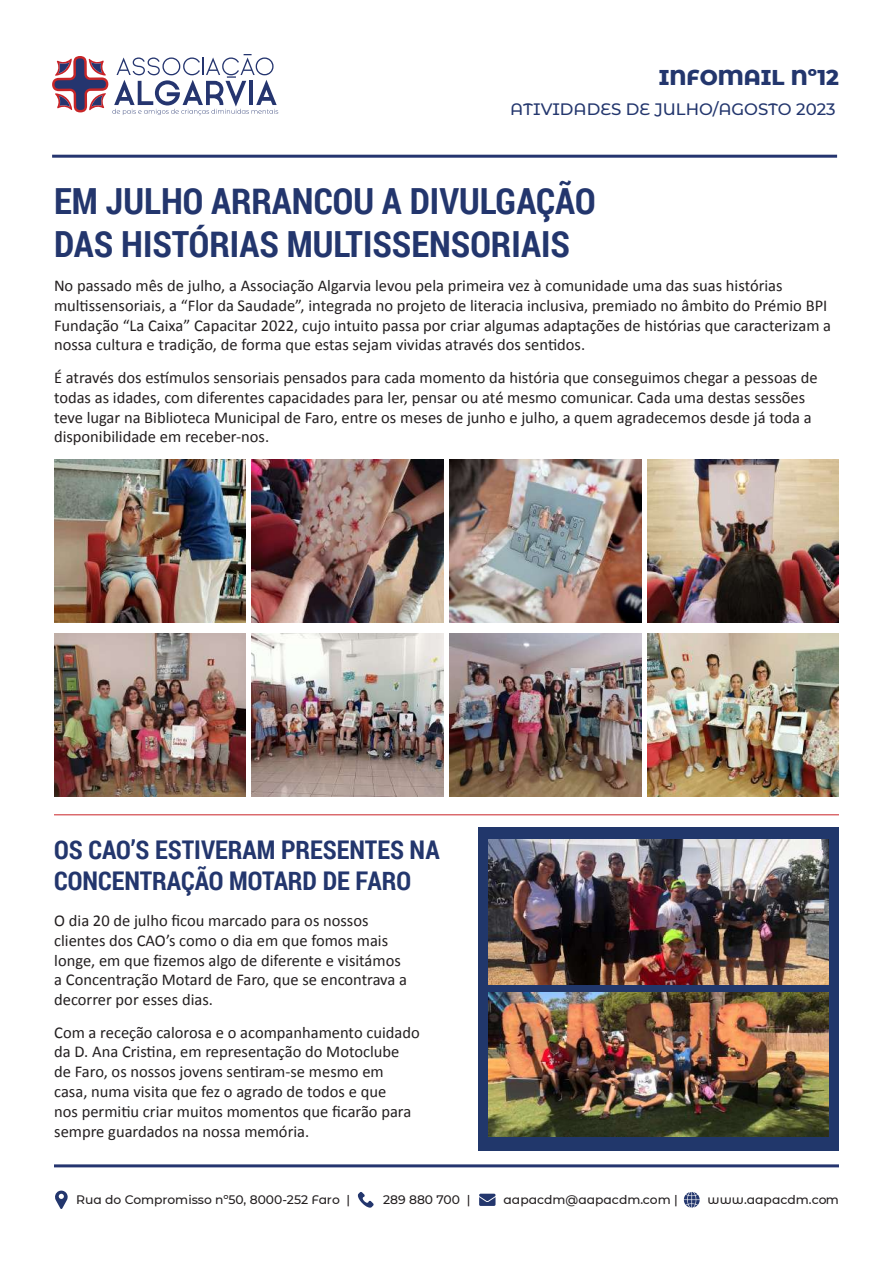
<style>
.page{position:relative;width:893px;height:1263px;background:#fff}
.page>*{position:absolute;margin:0;border:0;box-sizing:border-box;transform-origin:0 0}
.t1{font:700 36px/43.2px "Roboto Condensed";color:#23366d}
.t2{font:700 25.8px/30.9px "Roboto Condensed";color:#23366d}
.t3{font:800 21.45px "Montserrat Alternates";color:#23366d}
.t4{font:16.5px/19.8px "Calibri";color:#231f20}
.t5{font:500 16.5px "Montserrat Alternates";color:#23366d}
.t6{font:500 12.3px "Montserrat Alternates";color:#231f20}
</style>
<div class="page">
<div style="left:478px;top:827px;width:361px;height:323px;background:#21376b"></div>
<svg style="left:52px;top:54px;width:226px;height:61px"></svg>
<hr style="left:52px;top:155px;width:785px;height:3px;background:#25356f">
<hr style="left:54px;top:1164px;width:785px;height:3px;background:#25356f">
<svg style="left:479px;top:1194px;width:16px;height:12px"></svg>
<svg style="left:684px;top:1192px;width:16px;height:16px"></svg>
<svg style="left:358px;top:1192px;width:16px;height:16px"></svg>
<svg style="left:55px;top:1190px;width:13px;height:19px"></svg>
<hr style="left:54px;top:814px;width:785px;height:1px;background:#c92328">
<img style="left:489px;top:840px;width:339px;height:144px">
<img style="left:489px;top:992px;width:339px;height:145px">
<img style="left:54px;top:633px;width:191px;height:164px">
<img style="left:648px;top:633px;width:191px;height:164px">
<img style="left:252px;top:633px;width:191px;height:164px">
<img style="left:450px;top:633px;width:191px;height:164px">
<img style="left:54px;top:459px;width:191px;height:164px">
<img style="left:648px;top:459px;width:191px;height:164px">
<img style="left:252px;top:459px;width:191px;height:164px">
<img style="left:450px;top:459px;width:191px;height:164px">
<h3 class="t3" style="left:659px;top:61px;width:182px">INFOMAIL Nº12</h3>
<p class="t5" style="left:510px;top:98px;width:327px">ATIVIDADES DE JULHO/AGOSTO 2023</p>
<h1 class="t1" style="left:54px;top:178px;width:543px">EM JULHO ARRANCOU A DIVULGAÇÃO<br>DAS HISTÓRIAS MULTISSENSORIAIS</h1>
<p class="t4" style="left:54px;top:275px;width:779px">No passado mês de julho, a Associação Algarvia levou pela primeira vez à comunidade uma das suas histórias multissensoriais, a “Flor da Saudade”, integrada no projeto de literacia inclusiva, premiado no âmbito do Prémio BPI Fundação “La Caixa” Capacitar 2022, cujo intuito passa por criar algumas adaptações de histórias que caracterizam a nossa cultura e tradição, de forma que estas sejam vividas através dos sentidos.</p>
<p class="t4" style="left:54px;top:367px;width:765px">É através dos estímulos sensoriais pensados para cada momento da história que conseguimos chegar a pessoas de todas as idades, com diferentes capacidades para ler, pensar ou até mesmo comunicar. Cada uma destas sessões teve lugar na Biblioteca Municipal de Faro, entre os meses de junho e julho, a quem agradecemos desde já toda a disponibilidade em receber-nos.</p>
<h2 class="t2" style="left:54px;top:833px;width:387px">OS CAO’S ESTIVERAM PRESENTES NA<br>CONCENTRAÇÃO MOTARD DE FARO</h2>
<p class="t4" style="left:54px;top:910px;width:354px">O dia 20 de julho ficou marcado para os nossos clientes dos CAO’s como o dia em que fomos mais longe, em que fizemos algo de diferente e visitámos a Concentração Motard de Faro, que se encontrava a decorrer por esses dias.</p>
<p class="t4" style="left:54px;top:1022px;width:367px">Com a receção calorosa e o acompanhamento cuidado da D. Ana Cristina, em representação do Motoclube de Faro, os nossos jovens sentiram-se mesmo em casa, numa visita que fez o agrado de todos e que<br>nos permitiu criar muitos momentos que ficarão para sempre guardados na nossa memória.</p>
<p class="t6" style="left:76px;top:1191px;width:275px">Rua do Compromisso nº50, 8000-252 Faro |</p>
<p class="t6" style="left:383px;top:1191px;width:89px">289 880 700 |</p>
<p class="t6" style="left:503px;top:1191px;width:176px">aapacdm@aapacdm.com |</p>
<p class="t6" style="left:708px;top:1191px;width:133px">www.aapacdm.com</p>
</div>
